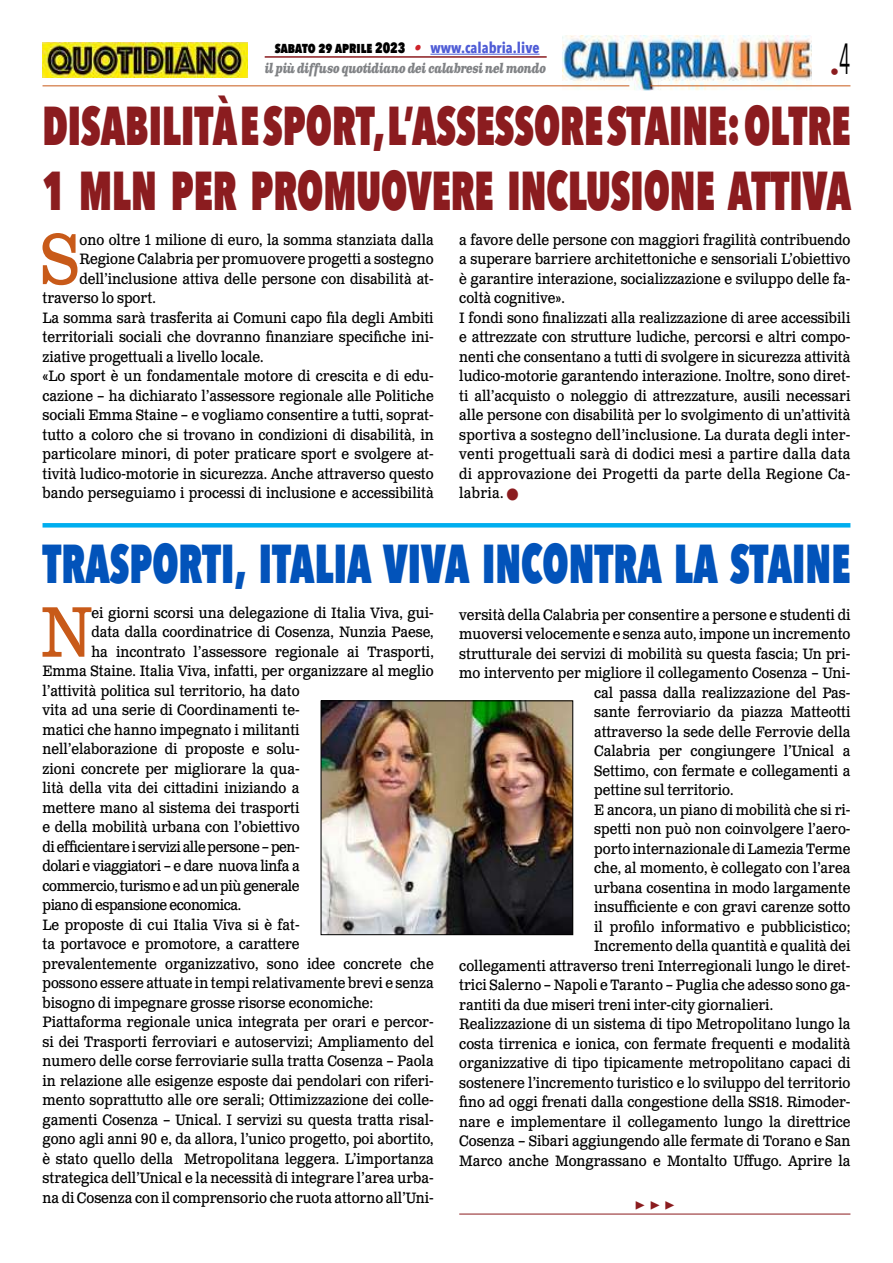
<style>
.page{position:relative;width:893px;height:1263px;background:#fff}
.page>*{position:absolute;margin:0;border:0;box-sizing:border-box;transform-origin:0 0}
.t1{font:71.25px "Clarendon Text Pro";color:#c85a19;scale:.9 1}
.t2{font:800 54.6px/64.5px "Avenir Next Condensed";color:#8b1c1f;scale:.75 1}
.t3{font:800 54.6px "Avenir Next Condensed";color:#0253ba;scale:.75 1}
.t4{font:700 18px "Minion Pro";color:#8b1c1f}
.t5{font:18px "Avenir Next Condensed";color:#8b1c1f}
.t6{font:15px/19.5px "Clarendon Text Pro";color:#000;scale:.9 1}
.t7{font:15px "Clarendon Text Pro";letter-spacing:-.03em;color:#000;scale:.9 1}
.t8{font:800 15px "Avenir Next Condensed";color:#000;scale:.9 1}
.t9{font:italic 700 13.5px "Clarendon Text Pro";letter-spacing:-.05em;color:#808285;scale:.79 1}
.s1{font-family:"Clarendon Text Pro";font-weight:700;font-style:italic;color:#ce242b}
.s2{font-weight:700;color:#4f5cd6}
.s3{color:#8b1c1f}
</style>
<div class="page">
<img style="left:563px;top:36px;width:248px;height:54px">
<hr style="left:43px;top:85px;width:586px;height:1px;background:#c85a19">
<hr style="left:651px;top:85px;width:199px;height:1px;background:#c85a19">
<hr style="left:430px;top:54px;width:109px;height:1px;background:#4f5cd6">
<hr style="left:265px;top:56px;width:282px;height:2px;background:#8b1c1f">
<img style="left:43px;top:43px;width:204px;height:34px">
<svg style="left:43px;top:523px;width:807px;height:4px;background:#03afef"></svg>
<hr style="left:459px;top:1214px;width:391px;height:1px;background:#8b1c1f">
<img style="left:323px;top:703px;width:248px;height:230px">
<div style="left:321px;top:701px;width:252px;height:234px;border:1px solid #000"></div>
<p class="t8" style="left:275px;top:38px;width:296px">sabato 29 aprile 2023 <span class="s1">•</span> <span class="s2">www.calabria.live</span></p>
<p class="t9" style="left:265px;top:60px;width:358px">il più diffuso quotidiano dei calabresi nel mondo</p>
<p class="t5" style="left:830px;top:57px;width:22px">•<sup>4</sup></p>
<h2 class="t2" style="left:43px;top:93px;width:1080px">DISABILITÀ E SPORT, L’ASSESSORE STAINE: OLTRE<br>1 MLN PER PROMUOVERE INCLUSIONE ATTIVA</h2>
<h1 class="t1" style="left:40px;top:216px;width:45px">S</h1>
<p class="t6" style="left:80px;top:230px;width:395px">ono oltre 1 milione di euro, la somma stanziata dalla</p>
<p class="t6" style="left:80px;top:250px;width:395px">Regione Calabria per promuovere progetti a sostegno</p>
<p class="t6" style="left:80px;top:269px;width:395px">dell’inclusione attiva delle persone con disabilità at-</p>
<p class="t6" style="left:43px;top:289px;width:127px">traverso lo sport.</p>
<p class="t6" style="left:43px;top:308px;width:436px">La somma sarà trasferita ai Comuni capo fila degli Ambiti</p>
<p class="t6" style="left:43px;top:328px;width:436px">territoriali sociali che dovranno finanziare specifiche ini-</p>
<p class="t6" style="left:43px;top:347px;width:247px">ziative progettuali a livello locale.</p>
<p class="t6" style="left:43px;top:367px;width:436px">«Lo sport è un fondamentale motore di crescita e di edu-</p>
<p class="t6" style="left:43px;top:386px;width:436px">cazione – ha dichiarato l’assessore regionale alle Politiche</p>
<p class="t6" style="left:43px;top:406px;width:436px">sociali Emma Staine – e vogliamo consentire a tutti, soprat-</p>
<p class="t6" style="left:43px;top:425px;width:436px">tutto a coloro che si trovano in condizioni di disabilità, in</p>
<p class="t6" style="left:43px;top:445px;width:436px">particolare minori, di poter praticare sport e svolgere at-</p>
<p class="t6" style="left:43px;top:464px;width:436px">tività ludico-motorie in sicurezza. Anche attraverso questo</p>
<p class="t6" style="left:43px;top:484px;width:436px">bando perseguiamo i processi di inclusione e accessibilità</p>
<p class="t6" style="left:459px;top:230px;width:436px">a favore delle persone con maggiori fragilità contribuendo a superare barriere architettoniche e sensoriali L’obiettivo è garantire interazione, socializzazione e sviluppo delle fa&shy;coltà cognitive».<br>I fondi sono finalizzati alla realizzazione di aree accessibili e attrezzate con strutture ludiche, percorsi e altri compo&shy;nenti che consentano a tutti di svolgere in sicurezza attività ludico-motorie garantendo interazione. Inoltre, sono diret&shy;ti all’acquisto o noleggio di attrezzature, ausili necessari alle persone con disabilità per lo svolgimento di un’attività sportiva a sostegno dell’inclusione. La durata degli inter&shy;venti progettuali sarà di dodici mesi a partire dalla data di approvazione dei Progetti da parte della Regione Ca&shy;labria. <span class="s3">■</span></p>
<h2 class="t3" style="left:43px;top:530px;width:1079px">TRASPORTI, ITALIA VIVA INCONTRA LA STAINE</h2>
<h1 class="t1" style="left:40px;top:589px;width:59px">N</h1>
<p class="t6" style="left:91px;top:603px;width:382px">ei giorni scorsi una delegazione di Italia Viva, gui-</p>
<p class="t6" style="left:459px;top:605px;width:436px">versità della Calabria per consentire a persone e studenti di</p>
<p class="t6" style="left:459px;top:625px;width:436px">muoversi velocemente e senza auto, impone un incremento</p>
<p class="t6" style="left:459px;top:644px;width:436px">strutturale dei servizi di mobilità su questa fascia; Un pri-</p>
<p class="t6" style="left:459px;top:664px;width:436px">mo intervento per migliore il collegamento Cosenza – Uni-</p>
<p class="t6" style="left:594px;top:683px;width:286px">cal passa dalla realizzazione del Pas-</p>
<p class="t6" style="left:594px;top:703px;width:286px">sante ferroviario da piazza Matteotti</p>
<p class="t6" style="left:594px;top:722px;width:286px">attraverso la sede delle Ferrovie della</p>
<p class="t6" style="left:594px;top:742px;width:286px">Calabria per congiungere l’Unical a</p>
<p class="t6" style="left:594px;top:761px;width:286px">Settimo, con fermate e collegamenti a</p>
<p class="t6" style="left:594px;top:781px;width:156px">pettine sul territorio.</p>
<p class="t6" style="left:594px;top:800px;width:286px">E ancora, un piano di mobilità che si ri-</p>
<p class="t6" style="left:594px;top:820px;width:286px">spetti non può non coinvolgere l’aero-</p>
<p class="t6" style="left:594px;top:839px;width:286px">porto internazionale di Lamezia Terme</p>
<p class="t6" style="left:594px;top:859px;width:286px">che, al momento, è collegato con l’area</p>
<p class="t6" style="left:594px;top:878px;width:286px">urbana cosentina in modo largamente</p>
<p class="t6" style="left:594px;top:898px;width:286px">insufficiente e con gravi carenze sotto</p>
<p class="t6" style="left:594px;top:917px;width:286px">il profilo informativo e pubblicistico;</p>
<p class="t6" style="left:594px;top:937px;width:286px">Incremento della quantità e qualità dei</p>
<p class="t6" style="left:459px;top:956px;width:436px">collegamenti attraverso treni Interregionali lungo le diret-</p>
<p class="t6" style="left:459px;top:976px;width:436px">trici Salerno – Napoli e Taranto – Puglia che adesso sono ga-</p>
<p class="t6" style="left:459px;top:995px;width:350px">rantiti da due miseri treni inter-city giornalieri.</p>
<p class="t6" style="left:459px;top:1015px;width:436px">Realizzazione di un sistema di tipo Metropolitano lungo la</p>
<p class="t6" style="left:459px;top:1034px;width:436px">costa tirrenica e ionica, con fermate frequenti e modalità</p>
<p class="t6" style="left:459px;top:1054px;width:436px">organizzative di tipo tipicamente metropolitano capaci di</p>
<p class="t6" style="left:459px;top:1073px;width:436px">sostenere l’incremento turistico e lo sviluppo del territorio</p>
<p class="t6" style="left:459px;top:1093px;width:436px">fino ad oggi frenati dalla congestione della SS18. Rimoder-</p>
<p class="t6" style="left:459px;top:1112px;width:436px">nare e implementare il collegamento lungo la direttrice</p>
<p class="t6" style="left:459px;top:1132px;width:436px">Cosenza – Sibari aggiungendo alle fermate di Torano e San</p>
<p class="t6" style="left:459px;top:1151px;width:436px">Marco anche Mongrassano e Montalto Uffugo. Aprire la</p>
<p class="t4" style="left:635px;top:1191px;width:42px">▶ ▶ ▶</p>
<p class="t6" style="left:91px;top:623px;width:382px">data dalla coordinatrice di Cosenza, Nunzia Paese,</p>
<p class="t6" style="left:91px;top:642px;width:382px">ha incontrato l’assessore regionale ai Trasporti,</p>
<p class="t6" style="left:43px;top:662px;width:436px">Emma Staine. Italia Viva, infatti, per organizzare al meglio</p>
<p class="t6" style="left:43px;top:681px;width:287px">l’attività politica sul territorio, ha dato</p>
<p class="t6" style="left:43px;top:701px;width:287px">vita ad una serie di Coordinamenti te-</p>
<p class="t6" style="left:43px;top:720px;width:287px">matici che hanno impegnato i militanti</p>
<p class="t6" style="left:43px;top:740px;width:287px">nell’elaborazione di proposte e solu-</p>
<p class="t6" style="left:43px;top:759px;width:287px">zioni concrete per migliorare la qua-</p>
<p class="t6" style="left:43px;top:779px;width:287px">lità della vita dei cittadini iniziando a</p>
<p class="t6" style="left:43px;top:798px;width:287px">mettere mano al sistema dei trasporti</p>
<p class="t6" style="left:43px;top:818px;width:287px">e della mobilità urbana con l’obiettivo</p>
<p class="t7" style="left:43px;top:837px;width:287px">di efficientare i servizi alle persone – pen-</p>
<p class="t7" style="left:43px;top:857px;width:287px">dolari e viaggiatori – e dare nuova linfa a</p>
<p class="t7" style="left:43px;top:876px;width:287px">commercio, turismo e ad un più generale</p>
<p class="t7" style="left:43px;top:896px;width:222px">piano di espansione economica.</p>
<p class="t6" style="left:43px;top:915px;width:287px">Le proposte di cui Italia Viva si è fat-</p>
<p class="t6" style="left:43px;top:935px;width:287px">ta portavoce e promotore, a carattere</p>
<p class="t6" style="left:43px;top:954px;width:436px">prevalentemente organizzativo, sono idee concrete che</p>
<p class="t6" style="left:43px;top:974px;width:436px">possono essere attuate in tempi relativamente brevi e senza</p>
<p class="t6" style="left:43px;top:993px;width:369px">bisogno di impegnare grosse risorse economiche:</p>
<p class="t6" style="left:43px;top:1013px;width:436px">Piattaforma regionale unica integrata per orari e percor-</p>
<p class="t6" style="left:43px;top:1032px;width:436px">si dei Trasporti ferroviari e autoservizi; Ampliamento del</p>
<p class="t6" style="left:43px;top:1052px;width:436px">numero delle corse ferroviarie sulla tratta Cosenza – Paola</p>
<p class="t6" style="left:43px;top:1071px;width:436px">in relazione alle esigenze esposte dai pendolari con riferi-</p>
<p class="t6" style="left:43px;top:1091px;width:436px">mento soprattutto alle ore serali; Ottimizzazione dei colle-</p>
<p class="t6" style="left:43px;top:1110px;width:436px">gamenti Cosenza – Unical. I servizi su questa tratta risal-</p>
<p class="t6" style="left:43px;top:1130px;width:436px">gono agli anni 90 e, da allora, l’unico progetto, poi abortito,</p>
<p class="t6" style="left:43px;top:1149px;width:436px">è stato quello della Metropolitana leggera. L’importanza</p>
<p class="t6" style="left:43px;top:1169px;width:436px">strategica dell’Unical e la necessità di integrare l’area urba-</p>
<p class="t6" style="left:43px;top:1188px;width:436px">na di Cosenza con il comprensorio che ruota attorno all’Uni-</p>
</div>
